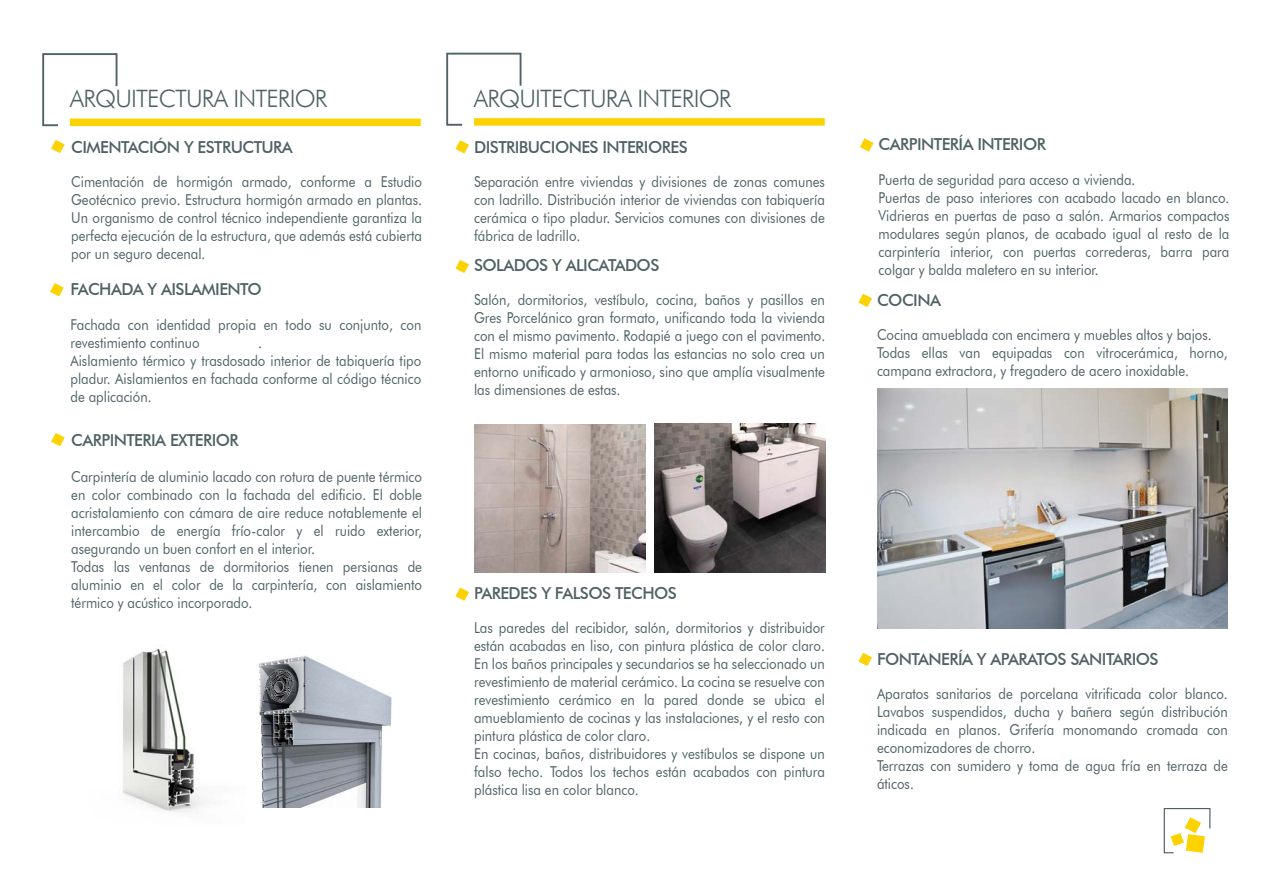
<style>
.page{position:relative;width:1263px;height:893px;background:#fff}
.page>*{position:absolute;margin:0;border:0;box-sizing:border-box;transform-origin:0 0}
.t1{font:300 24px "Futura BT";letter-spacing:-.035em;color:#4f6165}
.t2{font:500 16.5px "Futura BT";letter-spacing:-.035em;color:#4f6165}
.t3{font:15px/18px "Futura BT";color:#4f6165;scale:.88 1}
</style>
<div class="page">
<div style="left:70px;top:119px;width:351px;height:7px;background:#fcd200"></div>
<svg style="left:42px;top:53px;width:75px;height:73px"></svg>
<img style="left:475px;top:424px;width:171px;height:148px">
<img style="left:654px;top:423px;width:171px;height:149px">
<svg style="left:1164px;top:808px;width:46px;height:45px"></svg>
<div style="left:474px;top:118px;width:351px;height:8px;background:#fcd200"></div>
<svg style="left:446px;top:53px;width:75px;height:73px"></svg>
<svg style="left:51px;top:140px;width:14px;height:13px"></svg>
<svg style="left:50px;top:283px;width:14px;height:13px"></svg>
<svg style="left:51px;top:433px;width:14px;height:13px"></svg>
<svg style="left:455px;top:140px;width:14px;height:13px"></svg>
<svg style="left:455px;top:260px;width:14px;height:13px"></svg>
<svg style="left:455px;top:588px;width:14px;height:13px"></svg>
<svg style="left:860px;top:138px;width:13px;height:14px"></svg>
<svg style="left:858px;top:294px;width:14px;height:13px"></svg>
<svg style="left:858px;top:653px;width:14px;height:13px"></svg>
<img style="left:877px;top:388px;width:350px;height:240px">
<img style="left:123px;top:649px;width:84px;height:163px">
<img style="left:258px;top:655px;width:134px;height:153px">
<h1 class="t1" style="left:70px;top:84px;width:259px">ARQUITECTURA INTERIOR</h1>
<p class="t2" style="left:71px;top:137px;width:223px">CIMENTACIÓN Y ESTRUCTURA</p>
<p class="t3" style="left:71px;top:172px;width:400px;text-align:justify">Cimentación de hormigón armado, conforme a Estudio Geotécnico previo. Estructura hormigón armado en plantas.<br>Un organismo de control técnico independiente garantiza la perfecta ejecución de la estructura, que además está cubierta por un seguro decenal.</p>
<p class="t2" style="left:70px;top:280px;width:193px">FACHADA Y AISLAMIENTO</p>
<p class="t3" style="left:70px;top:315px;width:400px">Fachada con identidad propia en todo su conjunto, con revestimiento continuo</p>
<p class="t3" style="left:70px;top:333px;width:400px;text-indent:188px">.<br>Aislamiento térmico y trasdosado interior de tabiquería tipo pladur. Aislamientos en fachada conforme al código técnico de aplicación.</p>
<p class="t2" style="left:71px;top:430px;width:169px">CARPINTERIA EXTERIOR</p>
<p class="t3" style="left:71px;top:467px;width:400px">Carpintería de aluminio lacado con rotura de puente térmico en color combinado con la fachada del edificio. El doble acristalamiento con cámara de aire reduce notablemente el intercambio de energía frío-calor y el ruido exterior, asegurando un buen confort en el interior.<br>Todas las ventanas de dormitorios tienen persianas de aluminio en el color de la carpintería, con aislamiento térmico y acústico incorporado.</p>
<h1 class="t1" style="left:474px;top:84px;width:259px">ARQUITECTURA INTERIOR</h1>
<p class="t2" style="left:474px;top:137px;width:215px">DISTRIBUCIONES INTERIORES</p>
<p class="t3" style="left:474px;top:172px;width:400px;text-align:justify">Separación entre viviendas y divisiones de zonas comunes con ladrillo. Distribución interior de viviendas con tabiquería cerámica o tipo pladur. Servicios comunes con divisiones de fábrica de ladrillo.</p>
<p class="t2" style="left:474px;top:255px;width:187px">SOLADOS Y ALICATADOS</p>
<p class="t3" style="left:474px;top:291px;width:401px;text-align:justify">Salón, dormitorios, vestíbulo, cocina, baños y pasillos en Gres Porcelánico gran formato, unificando toda la vivienda con el mismo pavimento. Rodapié a juego con el pavimento.<br>El mismo material para todas las estancias no solo crea un entorno unificado y armonioso, sino que amplía visualmente las dimensiones de estas.</p>
<p class="t2" style="left:878px;top:134px;width:169px">CARPINTERÍA INTERIOR</p>
<p class="t3" style="left:878px;top:170px;width:400px">Puerta de seguridad para acceso a vivienda.<br>Puertas de paso interiores con acabado lacado en blanco.<br>Vidrieras en puertas de paso a salón. Armarios compactos modulares según planos, de acabado igual al resto de la carpintería interior, con puertas correderas, barra para colgar y balda maletero en su interior.</p>
<p class="t2" style="left:877px;top:290px;width:65px">COCINA</p>
<p class="t3" style="left:877px;top:326px;width:400px">Cocina amueblada con encimera y muebles altos y bajos.<br>Todas ellas van equipadas con vitrocerámica, horno, campana extractora, y fregadero de acero inoxidable.</p>
<p class="t2" style="left:474px;top:583px;width:204px">PAREDES Y FALSOS TECHOS</p>
<p class="t3" style="left:474px;top:619px;width:400px">Las paredes del recibidor, salón, dormitorios y distribuidor están acabadas en liso, con pintura plástica de color claro.<br>En los baños principales y secundarios se ha seleccionado un revestimiento de material cerámico. La cocina se resuelve con revestimiento cerámico en la pared donde se ubica el amueblamiento de cocinas y las instalaciones, y el resto con pintura plástica de color claro.<br>En cocinas, baños, distribuidores y vestíbulos se dispone un falso techo. Todos los techos están acabados con pintura plástica lisa en color blanco.</p>
<p class="t2" style="left:877px;top:649px;width:283px">FONTANERÍA Y APARATOS SANITARIOS</p>
<p class="t3" style="left:877px;top:685px;width:400px">Aparatos sanitarios de porcelana vitrificada color blanco.<br>Lavabos suspendidos, ducha y bañera según distribución indicada en planos. Grifería monomando cromada con economizadores de chorro.<br>Terrazas con sumidero y toma de agua fría en terraza de áticos.</p>
</div>
